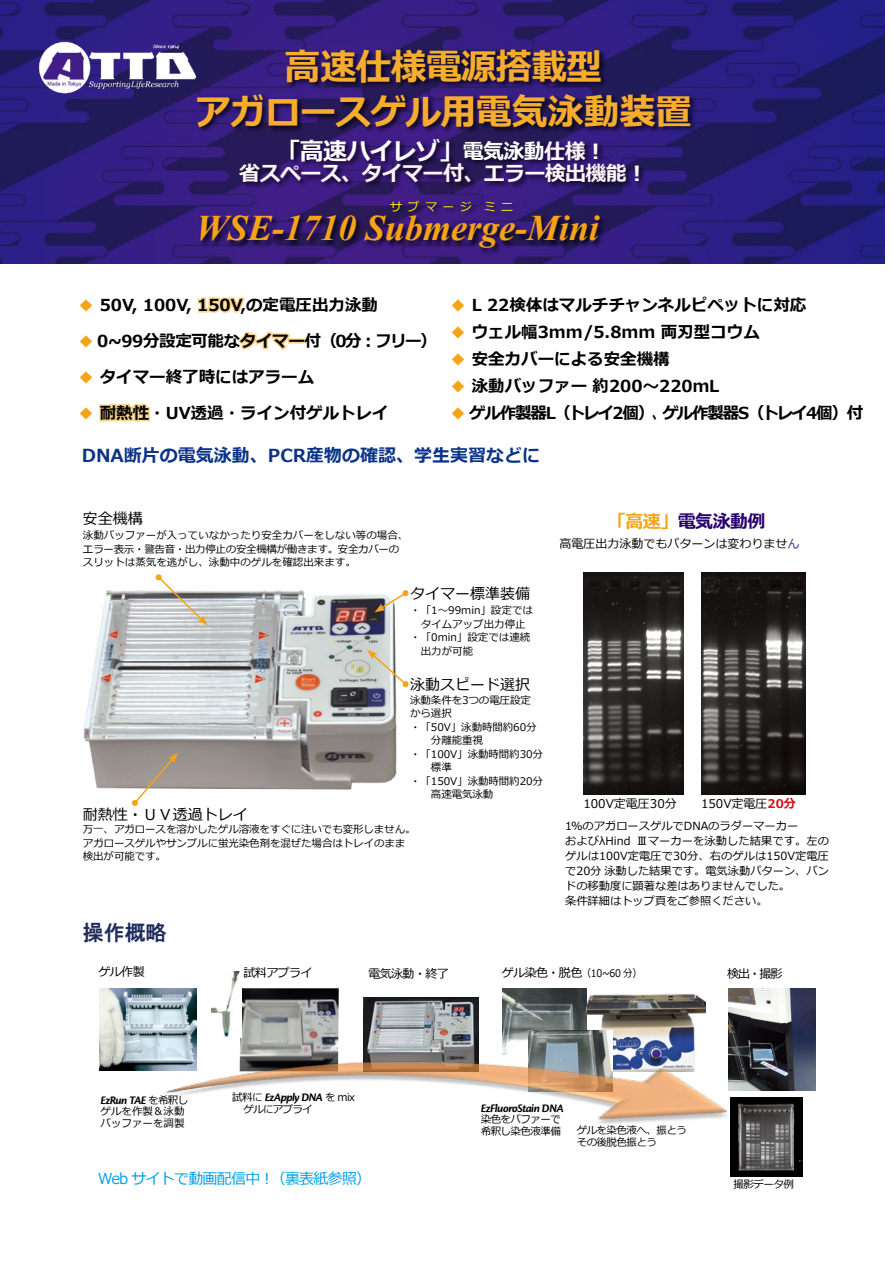
<style>
.page{position:relative;width:893px;height:1263px;background:#fff}
.page>*{position:absolute;margin:0;border:0;box-sizing:border-box;transform-origin:0 0}
.t1{font:700 36px/45px "Meiryo";letter-spacing:-.025em;color:#f6ad2e;text-align:center}
.t2{font:italic 700 36px "Times New Roman";color:#f5a416}
.t3{font:700 24px "Meiryo";letter-spacing:-.03em;color:#fff}
.t4{font:700 21px "Meiryo";letter-spacing:-.03em;color:#fef6f7}
.t5{font:21px "HGP Gothic E";color:#1e2c5b}
.t6{font:700 18px "Meiryo";color:#0c3388}
.t7{font:700 18px "Meiryo";letter-spacing:-.03em;color:#27006c}
.t8{font:700 16.5px "Meiryo";color:#000}
.t9{font:700 16.5px "Meiryo";letter-spacing:-.07em;color:#000}
.t10{font:700 16.5px "Meiryo";letter-spacing:-.02em;color:#000}
.t11{font:15px "Meiryo";color:#000}
.t12{font:15px "Meiryo";letter-spacing:-.05em;color:#00a0e9}
.t13{font:12px "Meiryo";color:#000}
.t14{font:italic 700 12px "Cronos Pro";letter-spacing:-.05em;color:#000}
.t15{font:12px "Meiryo";letter-spacing:.445em;color:#fff100}
.t16{font:11.25px/15px "Meiryo";color:#000}
.t17{font:10.5px/13.5px "Meiryo";letter-spacing:-.01em;color:#000}
.t18{font:10.5px/12px "Meiryo";letter-spacing:-.05em;color:#000}
.t19{font:10.5px "Meiryo";letter-spacing:-.01em;color:#000;scale:.9 1}
.t20{font:10.5px "Meiryo";letter-spacing:-.07em;color:#000}
.s1{font-size:21px}
.s2{font-size:21px;color:#fef6f7}
.s3{color:#f5a416}
.s4{color:#fad28b}
.s5{color:#431d87}
.s6{font-weight:700;color:#d0121b}
.s7{font-size:12px}
.s8{font-family:"Meiryo";font-weight:400;font-style:normal;font-size:10.5px}
</style>
<div class="page">
<img style="left:0;top:0;width:884px;height:263px">
<img style="left:38px;top:41px;width:159px;height:53px">
<img style="left:84px;top:590px;width:313px;height:200px">
<img style="left:586px;top:988px;width:120px;height:47px">
<div style="left:199px;top:214px;width:408px;height:42px;background:#000;opacity:.75"></div>
<div style="left:390px;top:199px;width:129px;height:20px;background:#000;opacity:.75"></div>
<div style="left:196px;top:49px;width:502px;height:141px;background:#000;opacity:.75"></div>
<img style="left:731px;top:1098px;width:71px;height:79px">
<img style="left:502px;top:988px;width:84px;height:47px">
<img style="left:528px;top:1030px;width:85px;height:5px">
<img style="left:729px;top:989px;width:87px;height:101px">
<img style="left:242px;top:988px;width:97px;height:47px">
<img style="left:211px;top:971px;width:29px;height:64px">
<img style="left:364px;top:997px;width:114px;height:38px">
<img style="left:583px;top:572px;width:100px;height:223px">
<img style="left:701px;top:572px;width:104px;height:223px">
<svg style="left:375px;top:590px;width:34px;height:22px"></svg>
<svg style="left:156px;top:574px;width:52px;height:51px"></svg>
<svg style="left:367px;top:649px;width:41px;height:37px"></svg>
<svg style="left:132px;top:753px;width:46px;height:53px"></svg>
<img style="left:99px;top:988px;width:98px;height:83px">
<img style="left:148px;top:1035px;width:608px;height:91px">
<h1 class="t1" style="left:195px;top:46px;width:498px">高速仕様電源搭載型<br>アガロースゲル用電気泳動装置</h1>
<h2 class="t3" style="left:277px;top:134px;width:331px">「高速ハイレゾ」<span class="s1">電気泳動</span><span class="s2">仕様！</span></h2>
<h3 class="t4" style="left:239px;top:159px;width:410px">省スペース、タイマー付、エラー検出機能！</h3>
<p class="t15" style="left:390px;top:198px;width:124px">サブマージ ミニ</p>
<h1 class="t2" style="left:196px;top:203px;width:405px">WSE-1710 Submerge-Mini</h1>
<h3 class="t8" style="left:78px;top:293px;width:302px"><span class="s3">◆</span> 50V, 100V, <span class="s4">150V</span>,の定電圧出力泳動</h3>
<h3 class="t10" style="left:78px;top:329px;width:360px"><span class="s3">◆</span> 0~99分設定可能な<span class="s4">タイマー</span>付（0分：フリー）</h3>
<h3 class="t8" style="left:78px;top:365px;width:238px"><span class="s3">◆</span> タイマー終了時にはアラーム</h3>
<h3 class="t8" style="left:78px;top:401px;width:312px"><span class="s3">◆</span> <span class="s4">耐熱性</span>・UV透過・ライン付ゲルトレイ</h3>
<h3 class="t8" style="left:450px;top:293px;width:358px"><span class="s3">◆</span> L 22検体はマルチチャンネルピペットに対応</h3>
<h3 class="t8" style="left:450px;top:320px;width:312px"><span class="s3">◆</span> ウェル幅3mm/5.8mm 両刃型コウム</h3>
<h3 class="t8" style="left:450px;top:347px;width:221px"><span class="s3">◆</span> 安全カバーによる安全機構</h3>
<h3 class="t8" style="left:450px;top:374px;width:271px"><span class="s3">◆</span> 泳動バッファー 約200～220ｍL</h3>
<h3 class="t9" style="left:450px;top:401px;width:415px"><span class="s3">◆</span> ゲル作製器L（トレイ2個）、ゲル作製器S（トレイ4個）付</h3>
<h3 class="t6" style="left:82px;top:443px;width:460px">DNA断片の電気泳動、PCR産物の確認、学生実習などに</h3>
<h3 class="t11" style="left:83px;top:508px;width:62px">安全機構</h3>
<p class="t17" style="left:83px;top:529px;width:327px">泳動バッファーが入っていなかったり安全カバーをしない等の場合、エラー表示・警告音・出力停止の安全機構が働きます。安全カバーのスリットは蒸気を逃がし、泳動中のゲルを確認出来ます。</p>
<h3 class="t11" style="left:410px;top:583px;width:121px">タイマー標準装備</h3>
<p class="t17" style="left:410px;top:604px;width:124px">・「1～99min」設定では　タイムアップ出力停止・「0min」設定では連続　出力が可能</p>
<h3 class="t11" style="left:410px;top:674px;width:121px">泳動スピード選択</h3>
<p class="t17" style="left:410px;top:694px;width:134px">泳動条件を3つの電圧設定から選択<br>・「50V」泳動時間約60分　　分離能重視<br>・「100V」泳動時間約30分　　標準<br>・「150V」泳動時間約20分　　高速電気泳動</p>
<h3 class="t11" style="left:83px;top:804px;width:167px">耐熱性・ＵＶ透過トレイ</h3>
<p class="t17" style="left:83px;top:823px;width:334px">万一、アガロースを溶かしたゲル溶液をすぐに注いでも変形しません。アガロースゲルやサンプルに蛍光染色剤を混ぜた場合はトレイのまま検出が可能です。</p>
<h3 class="t5" style="left:83px;top:921px;width:86px">操作概略</h3>
<h3 class="t7" style="left:608px;top:508px;width:159px"><span class="s3">「高速」</span>電気泳動例</h3>
<p class="t13" style="left:559px;top:535px;width:241px">高電圧出力泳動でもパターンは変わりませ<span class="s5">ん</span></p>
<p class="t13" style="left:583px;top:796px;width:214px">100V定電圧30分　 150V定電圧<span class="s6">20分</span></p>
<p class="t16" style="left:565px;top:819px;width:265px">1%のアガロースゲルでDNAのラダーマーカー<br>およびλHind Ⅲマーカーを泳動した結果です。左のゲルは100V定電圧で30分、右のゲルは150V定電圧で20分 泳動した結果です。電気泳動パターン、バンドの移動度に顕著な差はありませんでした。<br>条件詳細はトップ頁をご参照ください。</p>
<p class="t13" style="left:98px;top:963px;width:48px">ゲル作製</p>
<p class="t13" style="left:244px;top:964px;width:70px">試料アプライ</p>
<p class="t13" style="left:368px;top:966px;width:82px">電気泳動・終了</p>
<p class="t19" style="left:502px;top:965px;width:157px"><span class="s7">ゲル染色・脱色</span>（10~60 分）</p>
<p class="t13" style="left:727px;top:965px;width:57px">検出・撮影</p>
<p class="t14" style="left:101px;top:1093px;width:89px">EzRun TAE <span class="s8">を希釈し</span></p>
<p class="t17" style="left:101px;top:1106px;width:85px;line-height:12px">ゲルを作製＆泳動バッファーを調製</p>
<p class="t14" style="left:232px;top:1090px;width:124px"><span class="s8">試料に</span> EzApply DNA <span class="s8">を mix</span></p>
<p class="t20" style="left:244px;top:1101px;width:71px">ゲルにアプライ</p>
<p class="t14" style="left:481px;top:1101px;width:85px">EzFluoroStain DNA</p>
<p class="t18" style="left:481px;top:1114px;width:82px">染色をバファーで希釈し染色液準備</p>
<p class="t18" style="left:577px;top:1124px;width:112px">ゲルを染色液へ、振とうその後脱色振とう</p>
<h3 class="t12" style="left:98px;top:1168px;width:275px">Web サイトで動画配信中！ （裏表紙参照）</h3>
<p class="t17" style="left:733px;top:1178px;width:62px">撮影データ例</p>
</div>
